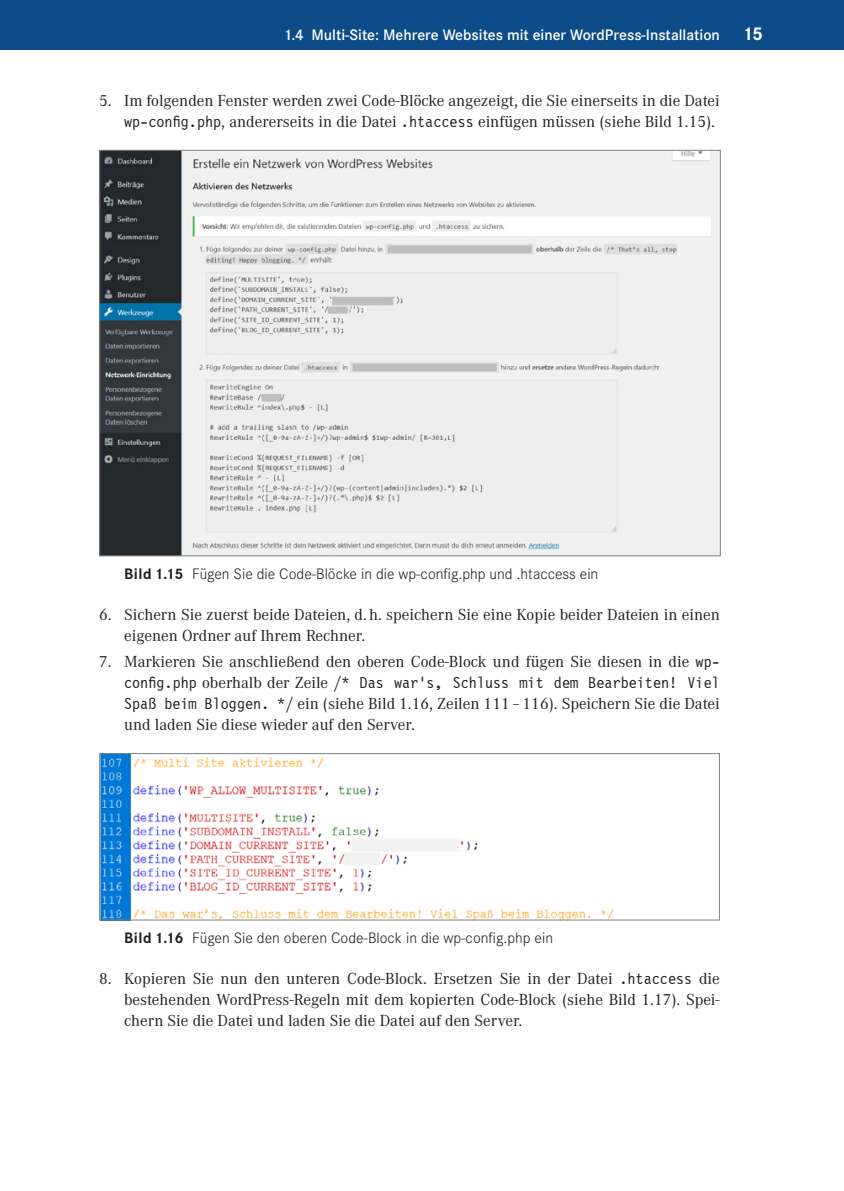
<style>
.page{position:relative;width:844px;height:1191px;background:#fff}
.page>*{position:absolute;margin:0;border:0;box-sizing:border-box;transform-origin:0 0}
.t1{font:700 19.25px "Corporate S Pro";color:#fff}
.t2{font:16.62px/21px "Corporate A Pro";color:#231f20}
.t3{font:16.1px "Letter Gothic 12 Pitch BT";color:#231f20}
.t4{font:300 15.75px "Corporate S Pro";color:#231f20}
.t5{font:600 15.75px "Corporate S Pro";color:#fff}
.s1{font-family:"Letter Gothic 12 Pitch BT";font-size:16.1px}
.s2{font-weight:700}
.s3{font-family:"Corporate A Pro";font-size:16.62px}
</style>
<div class="page">
<div style="left:0;top:0;width:843px;height:50px;background:#0d4c88"></div>
<img style="left:101px;top:152px;width:617px;height:402px">
<img style="left:101px;top:755px;width:513px;height:163px">
<div style="left:99px;top:753px;width:620px;height:167px;border:1px solid #808285"></div>
<p class="t5" style="left:286px;top:23px;width:435px">1.4 Multi-Site: Mehrere Websites mit einer WordPress-Installation</p>
<p class="t1" style="left:744px;top:18px;width:20px">15</p>
<p class="t2" style="left:99px;top:89px;width:622px;text-align:right">5. Im folgenden Fenster werden zwei Code-Blöcke angezeigt, die Sie einerseits in die Datei <span class="s1">wp-config.php</span>, andererseits in die Datei <span class="s1">.htaccess</span> einfügen müssen (siehe Bild 1.15).</p>
<p class="t4" style="left:124px;top:562px;width:475px"><span class="s2">Bild 1.15</span> Fügen Sie die Code-Blöcke in die wp-config.php und .htaccess ein</p>
<p class="t2" style="left:124px;top:603px;width:597px;text-indent:-25px">6. Sichern Sie zuerst beide Dateien, d. h. speichern Sie eine Kopie beider Dateien in einen eigenen Ordner auf Ihrem Rechner.</p>
<p class="t2" style="left:99px;top:650px;width:622px">7. Markieren Sie anschließend den oberen Code-Block und fügen Sie diesen in die <span class="s1">wp-</span></p>
<p class="t3" style="left:124px;top:673px;width:597px">config.php <span class="s3">oberhalb der Zeile</span> /* Das war’s, Schluss mit dem Bearbeiten! Viel</p>
<p class="t2" style="left:124px;top:692px;width:597px"><span class="s1">Spaß beim Bloggen. */</span> ein (siehe Bild 1.16, Zeilen 111 – 116). Speichern Sie die Datei und laden Sie diese wieder auf den Server.</p>
<p class="t4" style="left:124px;top:926px;width:430px"><span class="s2">Bild 1.16</span> Fügen Sie den oberen Code-Block in die wp-config.php ein</p>
<p class="t2" style="left:124px;top:967px;width:597px;text-align:justify;text-indent:-25px">8. Kopieren Sie nun den unteren Code-Block. Ersetzen Sie in der Datei <span class="s1">.htaccess</span> die bestehenden WordPress-Regeln mit dem kopierten Code-Block (siehe Bild 1.17). Spei&shy;chern Sie die Datei und laden Sie die Datei auf den Server.</p>
</div>
